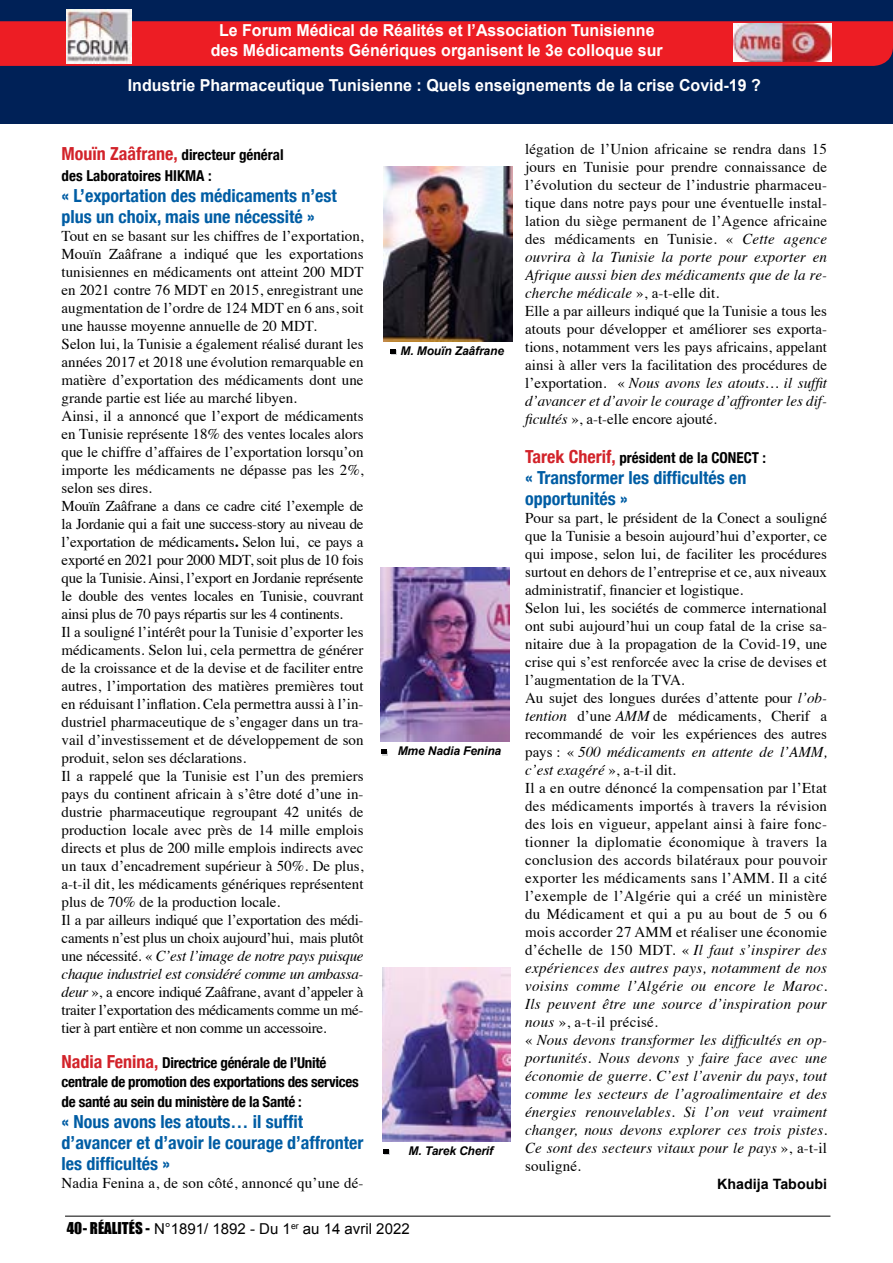
<style>
.page{position:relative;width:893px;height:1263px;background:#fff}
.page>*{position:absolute;margin:0;border:0;box-sizing:border-box;transform-origin:0 0}
.t1{font:700 condensed 18px/21px "Helvetica Neue";color:#005da4}
.t2{font:700 16.5px/19.5px "Arial";color:#fff;text-align:center}
.t3{font:15px/18px "Times";color:#000}
.t4{font:700 condensed 15px/19.5px "Helvetica Neue";letter-spacing:-.02em;color:#000}
.t5{font:700 condensed 15px/21px "Helvetica Neue";color:#000}
.t6{font:15px "Arial";color:#000}
.t7{font:700 14.25px "Arial";color:#000}
.t8{font:italic 700 12px "Arial";letter-spacing:-.01em;color:#000}
.s1{font-size:18px;color:#d2232a}
.s2{font-weight:700}
.s3{font-style:italic}
.s4{font-family:"Impact"}
</style>
<div class="page">
<hr style="left:65px;top:1216px;width:765px;height:1px;background:#000">
<div style="left:0;top:0;width:893px;height:123px;background:#002157"></div>
<div style="left:0;top:21px;width:893px;height:45px;background:#ed1d24"></div>
<img style="left:67px;top:9px;width:64px;height:55px">
<img style="left:733px;top:24px;width:98px;height:37px">
<svg style="left:390px;top:349px;width:6px;height:6px"></svg>
<img style="left:383px;top:167px;width:129px;height:174px">
<svg style="left:381px;top:749px;width:7px;height:6px"></svg>
<img style="left:381px;top:568px;width:128px;height:174px">
<svg style="left:383px;top:1149px;width:6px;height:6px"></svg>
<img style="left:382px;top:967px;width:129px;height:175px">
<p class="t2" style="left:211px;top:21px;width:453px">Le Forum Médical de Réalités et l’Association Tunisienne des Médicaments Génériques organisent le 3e colloque sur</p>
<p class="t2" style="left:128px;top:76px;width:634px">Industrie Pharmaceutique Tunisienne : Quels enseignements de la crise Covid-19 ?</p>
<p class="t5" style="left:62px;top:144px;width:224px"><span class="s1">Mouïn Zaâfrane,</span> directeur général des Laboratoires HIKMA :</p>
<p class="t1" style="left:62px;top:185px;width:277px">« L’exportation des médicaments n’est plus un choix, mais une nécessité »</p>
<p class="t3" style="left:62px;top:226px;width:303px">Tout en se basant sur les chiffres de l’exportation, Mouïn Zaâfrane a indiqué que les exportations tunisiennes en médicaments ont atteint 200 MDT en 2021 contre 76 MDT en 2015, enregistrant une augmentation de l’ordre de 124 MDT en 6 ans, soit une hausse moyenne annuelle de 20 MDT.<br>Selon lui, la Tunisie a également réalisé durant les années 2017 et 2018 une évolution remarquable en matière d’exportation des médicaments dont une grande partie est liée au marché libyen.<br>Ainsi, il a annoncé que l’export de médicaments en Tunisie représente 18% des ventes locales alors que le chiffre d’affaires de l’exportation lorsqu’on importe les médicaments ne dépasse pas les 2%, selon ses dires.<br>Mouïn Zaâfrane a dans ce cadre cité l’exemple de la Jordanie qui a fait une success-story au niveau de l’exportation de médicaments<span class="s2">.</span> Selon lui, ce pays a exporté en 2021 pour 2000 MDT, soit plus de 10 fois que la Tunisie. Ainsi, l’export en Jordanie représente le double des ventes locales en Tunisie, couvrant ainsi plus de 70 pays répartis sur les 4 continents.<br>Il a souligné l’intérêt pour la Tunisie d’exporter les médicaments. Selon lui, cela permettra de générer de la croissance et de la devise et de faciliter entre autres, l’importation des matières premières tout en réduisant l’inflation. Cela permettra aussi à l’in&shy;dustriel pharmaceutique de s’engager dans un tra&shy;vail d’investissement et de développement de son produit, selon ses déclarations.<br>Il a rappelé que la Tunisie est l’un des premiers pays du continent africain à s’être doté d’une in&shy;dustrie pharmaceutique regroupant 42 unités de production locale avec près de 14 mille emplois directs et plus de 200 mille emplois indirects avec un taux d’encadrement supérieur à 50%. De plus, a-t-il dit, les médicaments génériques représentent plus de 70% de la production locale.<br>Il a par ailleurs indiqué que l’exportation des médi&shy;caments n’est plus un choix aujourd’hui, mais plutôt une nécessité. « <span class="s3">C’est l’image de notre pays puisque chaque industriel est considéré comme un ambassa&shy;deur</span> », a encore indiqué Zaâfrane, avant d’appeler à traiter l’exportation des médicaments comme un mé&shy;tier à part entière et non comme un accessoire.</p>
<p class="t4" style="left:62px;top:1052px;width:299px"><span class="s1">Nadia Fenina,</span> Directrice générale de l’Unité centrale de promotion des exportations des services de santé au sein du ministère de la Santé :</p>
<p class="t1" style="left:62px;top:1110px;width:303px">« Nous avons les atouts… il suffit d’avancer et d’avoir le courage d’affronter les difficultés »</p>
<p class="t3" style="left:62px;top:1172px;width:303px">Nadia Fenina a, de son côté, annoncé qu’une dé-</p>
<p class="t8" style="left:401px;top:343px;width:105px">M. Mouïn Zaâfrane</p>
<p class="t8" style="left:398px;top:743px;width:105px">Mme Nadia Fenina</p>
<p class="t8" style="left:409px;top:1143px;width:86px">M. Tarek Cherif</p>
<p class="t6" style="left:67px;top:1219px;width:344px"><span class="s4">40- RÉALITÉS -</span> N°1891/ 1892 - Du 1<sup>er</sup> au 14 avril 2022</p>
<p class="t3" style="left:525px;top:139px;width:303px">légation de l’Union africaine se rendra dans 15 jours en Tunisie pour prendre connaissance de l’évolution du secteur de l’industrie pharmaceu&shy;tique dans notre pays pour une éventuelle instal&shy;lation du siège permanent de l’Agence africaine des médicaments en Tunisie. « <span class="s3">Cette agence ouvrira à la Tunisie la porte pour exporter en Afrique aussi bien des médicaments que de la re&shy;cherche médicale</span> », a-t-elle dit.<br>Elle a par ailleurs indiqué que la Tunisie a tous les atouts pour développer et améliorer ses exporta&shy;tions, notamment vers les pays africains, appelant ainsi à aller vers la facilitation des procédures de l’exportation. « <span class="s3">Nous avons les atouts… il suffit d’avancer et d’avoir le courage d’affronter les dif&shy;ficultés</span> », a-t-elle encore ajouté.</p>
<p class="t5" style="left:525px;top:447px;width:243px"><span class="s1">Tarek Cherif,</span> président de la CONECT :</p>
<p class="t1" style="left:525px;top:467px;width:223px">« Transformer les difficultés en opportunités »</p>
<p class="t3" style="left:525px;top:508px;width:303px">Pour sa part, le président de la Conect a souligné que la Tunisie a besoin aujourd’hui d’exporter, ce qui impose, selon lui, de faciliter les procédures surtout en dehors de l’entreprise et ce, aux niveaux administratif, financier et logistique.<br>Selon lui, les sociétés de commerce international ont subi aujourd’hui un coup fatal de la crise sa&shy;nitaire due à la propagation de la Covid-19, une crise qui s’est renforcée avec la crise de devises et l’augmentation de la TVA.<br>Au sujet des longues durées d’attente pour <span class="s3">l’ob&shy;tention</span> d’une <span class="s3">AMM</span> de médicaments, Cherif a recommandé de voir les expériences des autres pays : « <span class="s3">500 médicaments en attente de l’AMM, c’est exagéré</span> », a-t-il dit.<br>Il a en outre dénoncé la compensation par l’Etat des médicaments importés à travers la révision des lois en vigueur, appelant ainsi à faire fonc&shy;tionner la diplomatie économique à travers la conclusion des accords bilatéraux pour pouvoir exporter les médicaments sans l’AMM. Il a cité l’exemple de l’Algérie qui a créé un ministère du Médicament et qui a pu au bout de 5 ou 6 mois accorder 27 AMM et réaliser une économie d’échelle de 150 MDT. « <span class="s3">Il faut s’inspirer des expériences des autres pays, notamment de nos voisins comme l’Algérie ou encore le Maroc.<br>Ils peuvent être une source d’inspiration pour nous</span> », a-t-il précisé.<br>« <span class="s3">Nous devons transformer les difficultés en op&shy;portunités. Nous devons y faire face avec une économie de guerre. C’est l’avenir du pays, tout comme les secteurs de l’agroalimentaire et des énergies renouvelables. Si l’on veut vraiment changer, nous devons explorer ces trois pistes.<br>Ce sont des secteurs vitaux pour le pays</span> », a-t-il souligné.</p>
<p class="t7" style="left:717px;top:1175px;width:111px">Khadija Taboubi</p>
</div>
